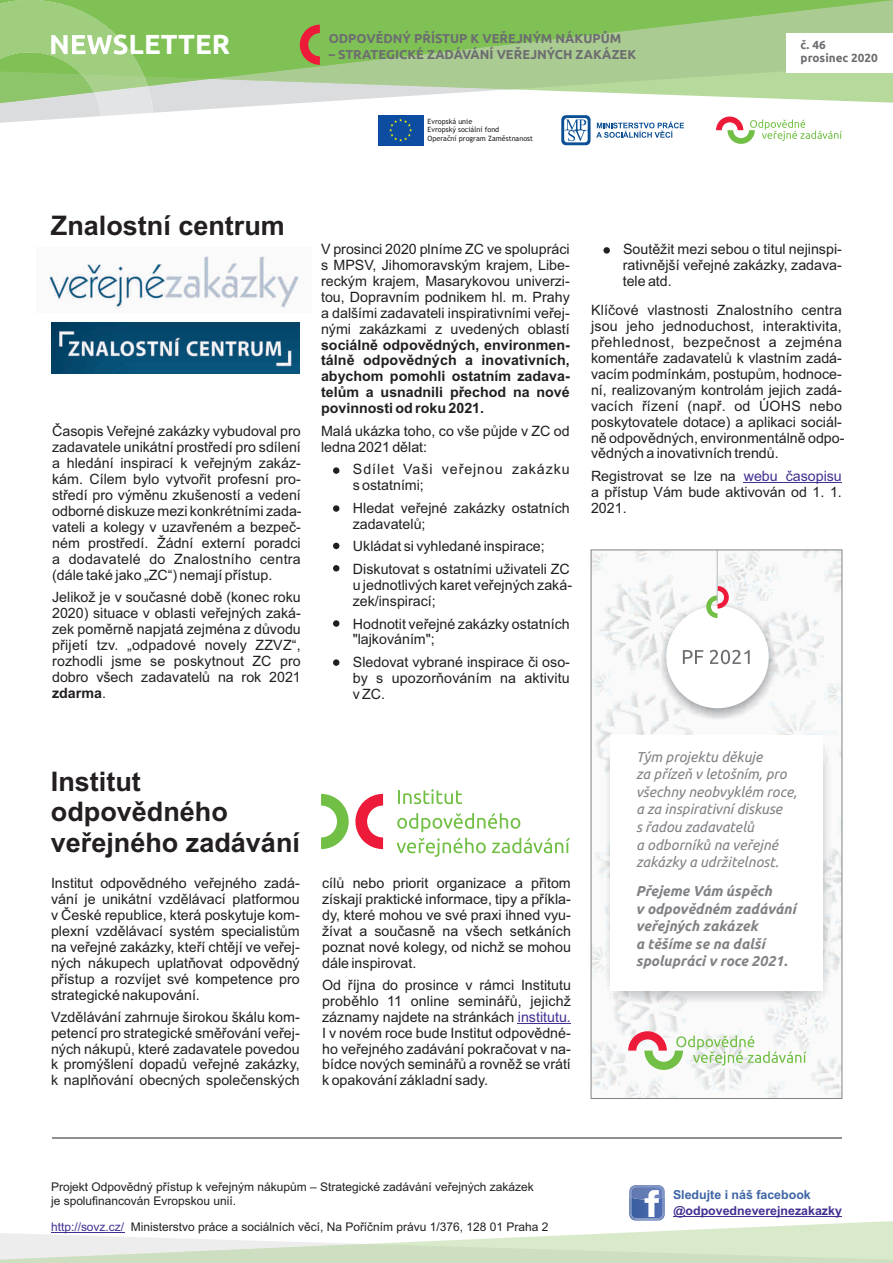
<style>
.page{position:relative;width:893px;height:1263px;background:#fff}
.page>*{position:absolute;margin:0;border:0;box-sizing:border-box;transform-origin:0 0}
.t1{font:700 27.45px "Ubuntu";color:#fff}
.t2{font:700 27px/30.2px "Arial";color:#231f20}
.t3{font:14.25px/15.9px "Arial";color:#231f20;text-align:justify}
.t4{font:700 14.25px/15.9px "Arial";color:#231f20;text-align:justify}
.t5{font:italic 14.25px/17.5px "Ubuntu";color:#808285}
.t6{font:italic 700 14.25px/17.5px "Ubuntu";color:#808285}
.t7{font:14.25px/15.9px "Arial";letter-spacing:.065em;color:#231f20}
.t8{font:700 12.9px "Ubuntu";color:#6c6d70}
.t9{font:700 12.45px "Arial";color:#432f92}
.t10{font:700 12.45px "Arial";color:#3e64a5}
.t11{font:12px/13.4px "Arial";color:#231f20}
.t12{font:700 11.7px/13.2px "Ubuntu";color:#6c6d70}
.t13{font:7.2px/8.4px "Trebuchet MS";color:#231f20}
.s1{font-weight:700}
.s2{color:#432f92}
</style>
<div class="page">
<img style="left:49px;top:256px;width:251px;height:53px">
<img style="left:51px;top:323px;width:249px;height:50px">
<hr style="left:744px;top:482px;width:98px;height:1px;background:#432f92">
<svg style="left:153px;top:103px;width:580px;height:20px"></svg>
<hr style="left:52px;top:1137px;width:790px;height:1px;background:#231f20">
<svg style="left:153px;top:89px;width:740px;height:14px"></svg>
<svg style="left:153px;top:79px;width:740px;height:10px;background:#bad5a7"></svg>
<svg style="left:153px;top:0;width:740px;height:79px;background:#92c56f"></svg>
<svg style="left:300px;top:25px;width:20px;height:40px"></svg>
<svg style="left:0;top:0;width:153px;height:123px;background:#aad190"></svg>
<svg style="left:0;top:1185px;width:893px;height:78px"></svg>
<hr style="left:673px;top:1216px;width:169px;height:1px;background:#432f92">
<svg style="left:377px;top:114px;width:47px;height:32px"></svg>
<div style="left:378px;top:115px;width:46px;height:30px;background:#0d4da1"></div>
<svg style="left:389px;top:119px;width:23px;height:23px"></svg>
<svg style="left:716px;top:117px;width:126px;height:27px"></svg>
<svg style="left:561px;top:115px;width:29px;height:30px"></svg>
<svg style="left:596px;top:121px;width:88px;height:17px"></svg>
<div style="left:787px;top:33px;width:106px;height:39px;background:#fff"></div>
<hr style="left:518px;top:1023px;width:53px;height:1px;background:#432f92">
<svg style="left:397px;top:789px;width:173px;height:68px"></svg>
<svg style="left:321px;top:794px;width:28px;height:55px"></svg>
<svg style="left:355px;top:794px;width:28px;height:55px"></svg>
<img style="left:593px;top:551px;width:247px;height:546px">
<img style="left:660px;top:603px;width:118px;height:117px">
<div style="left:666px;top:606px;width:103px;height:102px;background:#fff;border-radius:50%"></div>
<svg style="left:683px;top:650px;width:67px;height:14px"></svg>
<svg style="left:706px;top:586px;width:23px;height:32px"></svg>
<img style="left:605px;top:740px;width:227px;height:264px">
<div style="left:610px;top:735px;width:213px;height:255px;background:#fff"></div>
<svg style="left:628px;top:1031px;width:178px;height:39px"></svg>
<hr style="left:717px;top:550px;width:1px;height:53px;background:#bcbdc0">
<div style="left:591px;top:549px;width:251px;height:550px;border:1px solid #808285"></div>
<div style="left:333px;top:467px;width:6px;height:7px;background:#231f20;border-radius:50%"></div>
<div style="left:333px;top:505px;width:6px;height:7px;background:#231f20;border-radius:50%"></div>
<svg style="left:333px;top:543px;width:6px;height:6px"></svg>
<svg style="left:333px;top:565px;width:6px;height:6px"></svg>
<div style="left:333px;top:620px;width:6px;height:7px;background:#231f20;border-radius:50%"></div>
<div style="left:333px;top:659px;width:6px;height:7px;background:#231f20;border-radius:50%"></div>
<div style="left:603px;top:247px;width:7px;height:7px;background:#231f20;border-radius:50%"></div>
<h1 class="t1" style="left:49px;top:33px;width:183px">NEWSLETTER</h1>
<p class="t8" style="left:329px;top:33px;width:294px">ODPOVĚDNÝ PŘÍSTUP K VEŘEJNÝM NÁKUPŮM</p>
<p class="t8" style="left:329px;top:49px;width:309px">– STRATEGICKÉ ZADÁVÁNÍ VEŘEJNÝCH ZAKÁZEK</p>
<p class="t13" style="left:428px;top:118px;width:107px">Evropská unie<br>Evropský sociální fond<br>Operační program Zaměstnanost</p>
<p class="t12" style="left:801px;top:39px;width:79px">č. 46<br>prosinec 2020</p>
<h2 class="t2" style="left:51px;top:213px;width:236px">Znalostní centrum</h2>
<p class="t3" style="left:52px;top:425px;width:251px">Časopis Veřejné zakázky vybudoval pro zadavatele unikátní prostředí pro sdílení a hledání inspirací k veřejným zakáz&shy;kám. Cílem bylo vytvořit profesní pro&shy;středí pro výměnu zkušeností a vedení odborné diskuze mezi konkrétními zada&shy;vateli a kolegy v uzavřeném a bezpeč&shy;ném prostředí. Žádní externí poradci a dodavatelé do Znalostního centra (dále také jako „ZC“) nemají přístup.</p>
<p class="t3" style="left:52px;top:590px;width:250px">Jelikož je v současné době (konec roku 2020) situace v oblasti veřejných zaká&shy;zek poměrně napjatá zejména z důvodu přijetí tzv. „odpadové novely ZZVZ“, rozhodli jsme se poskytnout ZC pro dobro všech zadavatelů na rok 2021 <span class="s1">zdarma</span>.</p>
<p class="t3" style="left:321px;top:242px;width:250px">V prosinci 2020 plníme ZC ve spolupráci s MPSV, Jihomoravským krajem, Libe&shy;reckým krajem, Masarykovou univerzi&shy;tou, Dopravním podnikem hl. m. Prahy a dalšími zadavateli inspirativními veřej&shy;nými zakázkami z uvedených oblastí</p>
<p class="t4" style="left:321px;top:338px;width:250px">sociálně odpovědných, environmen&shy;tálně odpovědných a inovativních, abychom pomohli ostatním zadava&shy;telům a usnadnili přechod na nové povinnosti od roku 2021.</p>
<p class="t3" style="left:321px;top:424px;width:250px">Malá ukázka toho, co vše půjde v ZC od ledna 2021 dělat:</p>
<p class="t7" style="left:353px;top:463px;width:219px">Sdílet Vaši veřejnou zakázku s ostatními;</p>
<p class="t3" style="left:353px;top:501px;width:219px">Hledat veřejné zakázky ostatních zadavatelů;</p>
<p class="t3" style="left:353px;top:536px;width:218px;line-height:22.6px">Ukládat si vyhledané inspirace;<br>Diskutovat s ostatními uživateli ZC</p>
<p class="t3" style="left:353px;top:578px;width:221px">u jednotlivých karet veřejných zaká&shy;zek/inspirací;</p>
<p class="t3" style="left:353px;top:617px;width:219px">Hodnotit veřejné zakázky ostatních "lajkováním";</p>
<p class="t3" style="left:353px;top:655px;width:219px">Sledovat vybrané inspirace či oso&shy;by s upozorňováním na aktivitu v ZC.</p>
<p class="t3" style="left:623px;top:242px;width:221px">Soutěžit mezi sebou o titul nejinspi&shy;rativnější veřejné zakázky, zadava&shy;tele atd.</p>
<p class="t3" style="left:591px;top:303px;width:255px;text-align:left">Klíčové vlastnosti Znalostního centra jsou jeho jednoduchost, interaktivita, přehlednost, bezpečnost a zejména komentáře zadavatelů k vlastním zadá&shy;vacím podmínkám, postupům, hodnoce&shy;ní, realizovaným kontrolám jejich zadá&shy;vacích řízení (např. od ÚOHS nebo poskytovatele dotace) a aplikaci sociál&shy;ně odpovědných, environmentálně odpo&shy;vědných a inovativních trendů.</p>
<p class="t3" style="left:591px;top:469px;width:252px">Registrovat se lze na <span class="s2">webu časopisu </span>a přístup Vám bude aktivován od 1. 1.<br>2021.</p>
<h2 class="t2" style="left:51px;top:769px;width:251px">Institut odpovědného veřejného zadávání</h2>
<p class="t3" style="left:51px;top:877px;width:250px">Institut odpovědného veřejného zadá&shy;vání je unikátní vzdělávací platformou v České republice, která poskytuje kom&shy;plexní vzdělávací systém specialistům na veřejné zakázky, kteří chtějí ve veřej&shy;ných nákupech uplatňovat odpovědný přístup a rozvíjet své kompetence pro strategické nakupování.</p>
<p class="t3" style="left:51px;top:1010px;width:250px">Vzdělávání zahrnuje širokou škálu kom&shy;petencí pro strategické směřování veřej&shy;ných nákupů, které zadavatele povedou k promýšlení dopadů veřejné zakázky, k naplňování obecných společenských</p>
<p class="t3" style="left:322px;top:877px;width:250px">cílů nebo priorit organizace a přitom získají praktické informace, tipy a příkla&shy;dy, které mohou ve své praxi ihned vyu&shy;žívat a současně na všech setkáních poznat nové kolegy, od nichž se mohou dále inspirovat.</p>
<p class="t3" style="left:322px;top:978px;width:250px">Od října do prosince v rámci Institutu proběhlo 11 online seminářů, jejichž záznamy najdete na stránkách <span class="s2">institutu.<br></span>I v novém roce bude Institut odpovědné&shy;ho veřejného zadávání pokračovat v na&shy;bídce nových seminářů a rovněž se vrátí k opakování základní sady.</p>
<p class="t5" style="left:636px;top:749px;width:162px">Tým projektu děkuje<br>za přízeň v letošním, pro všechny neobvyklém roce, a za inspirativní diskuse<br>s řadou zadavatelů<br>a odborníků na veřejné zakázky a udržitelnost.</p>
<p class="t6" style="left:636px;top:883px;width:161px">Přejeme Vám úspěch<br>v odpovědném zadávání veřejných zakázek<br>a těšíme se na další spolupráci v roce 2021.</p>
<p class="t11" style="left:51px;top:1181px;width:484px">Projekt Odpovědný přístup k veřejným nákupům – Strategické zadávání veřejných zakázek je spolufinancován Evropskou unií.</p>
<p class="t11" style="left:51px;top:1221px;width:499px"><span class="s2">http://sovz.cz/</span> Ministerstvo práce a sociálních věcí, Na Poříčním právu 1/376, 128 01 Praha 2</p>
<p class="t10" style="left:673px;top:1190px;width:139px">Sledujte i náš facebook</p>
<p class="t9" style="left:673px;top:1206px;width:170px">@odpovedneverejnezakazky</p>
</div>
